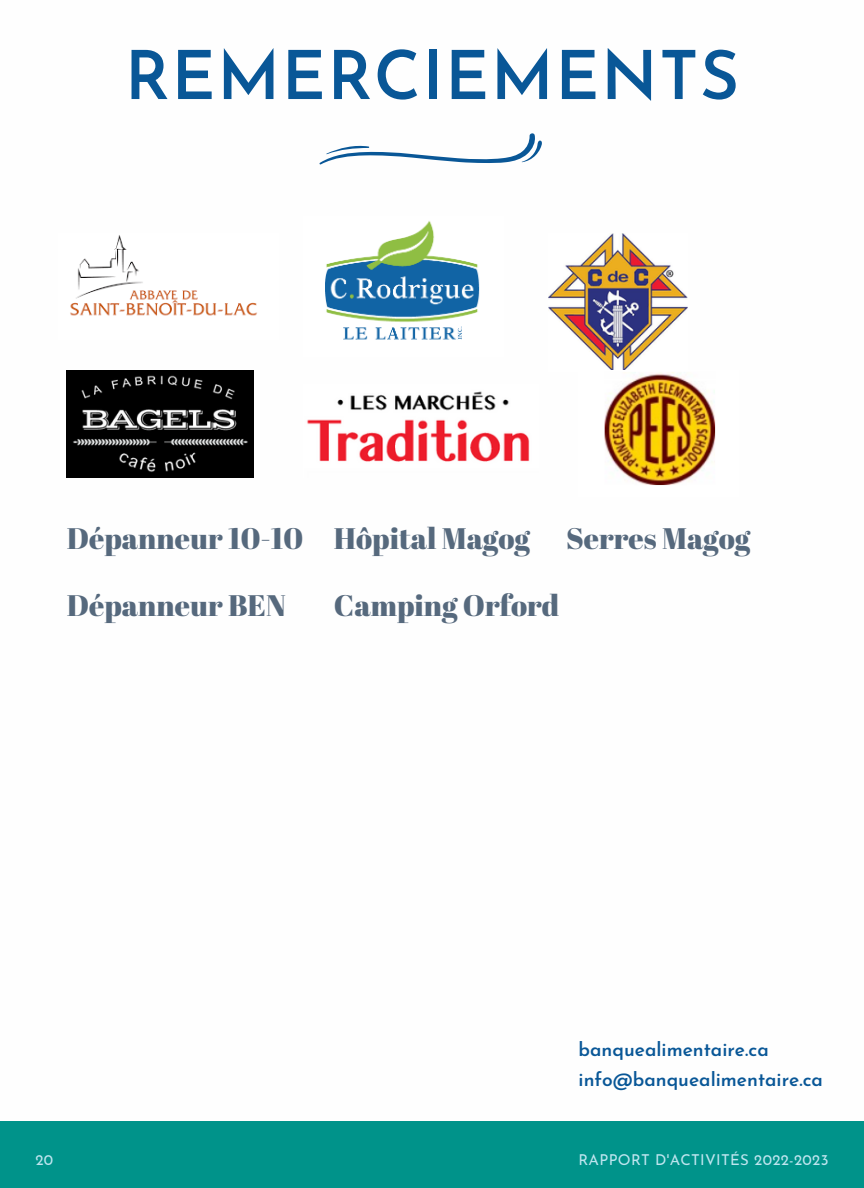
<style>
.page{position:relative;width:864px;height:1188px;background:#fff}
.page>*{position:absolute;margin:0;border:0;box-sizing:border-box;transform-origin:0 0}
.t1{font:600 67.5px "Josefin Sans";letter-spacing:.02em;color:#095797}
.t2{font:29.7px "Abril Fatface";color:#56697d}
.t3{font:600 19.2px "Josefin Sans";color:#095797}
.t4{font:15px "Josefin Sans";letter-spacing:.02em;color:#bfe5ef}
</style>
<div class="page">
<div style="left:0;top:1121px;width:864px;height:67px;background:#00938a"></div>
<svg style="left:319px;top:133px;width:223px;height:32px"></svg>
<img style="left:549px;top:233px;width:138px;height:137px">
<img style="left:70px;top:235px;width:187px;height:81px">
<img style="left:67px;top:371px;width:187px;height:107px">
<img style="left:604px;top:372px;width:112px;height:113px">
<img style="left:325px;top:221px;width:155px;height:119px">
<img style="left:307px;top:391px;width:223px;height:71px">
<p class="t1" style="left:125px;top:48px;width:616px">REMERCIEMENTS</p>
<p class="t2" style="left:67px;top:518px;width:238px">Dépanneur 10-10</p>
<p class="t2" style="left:334px;top:518px;width:198px">Hôpital Magog</p>
<p class="t2" style="left:566px;top:518px;width:186px">Serres Magog</p>
<p class="t2" style="left:67px;top:585px;width:221px">Dépanneur BEN</p>
<p class="t2" style="left:334px;top:585px;width:227px">Camping Orford</p>
<p class="t3" style="left:579px;top:1041px;width:192px">banquealimentaire.ca</p>
<p class="t3" style="left:579px;top:1071px;width:246px">info@banquealimentaire.ca</p>
<p class="t4" style="left:35px;top:1154px;width:19px">20</p>
<p class="t4" style="left:578px;top:1154px;width:252px">RAPPORT D'ACTIVITÉS 2022-2023</p>
</div>
